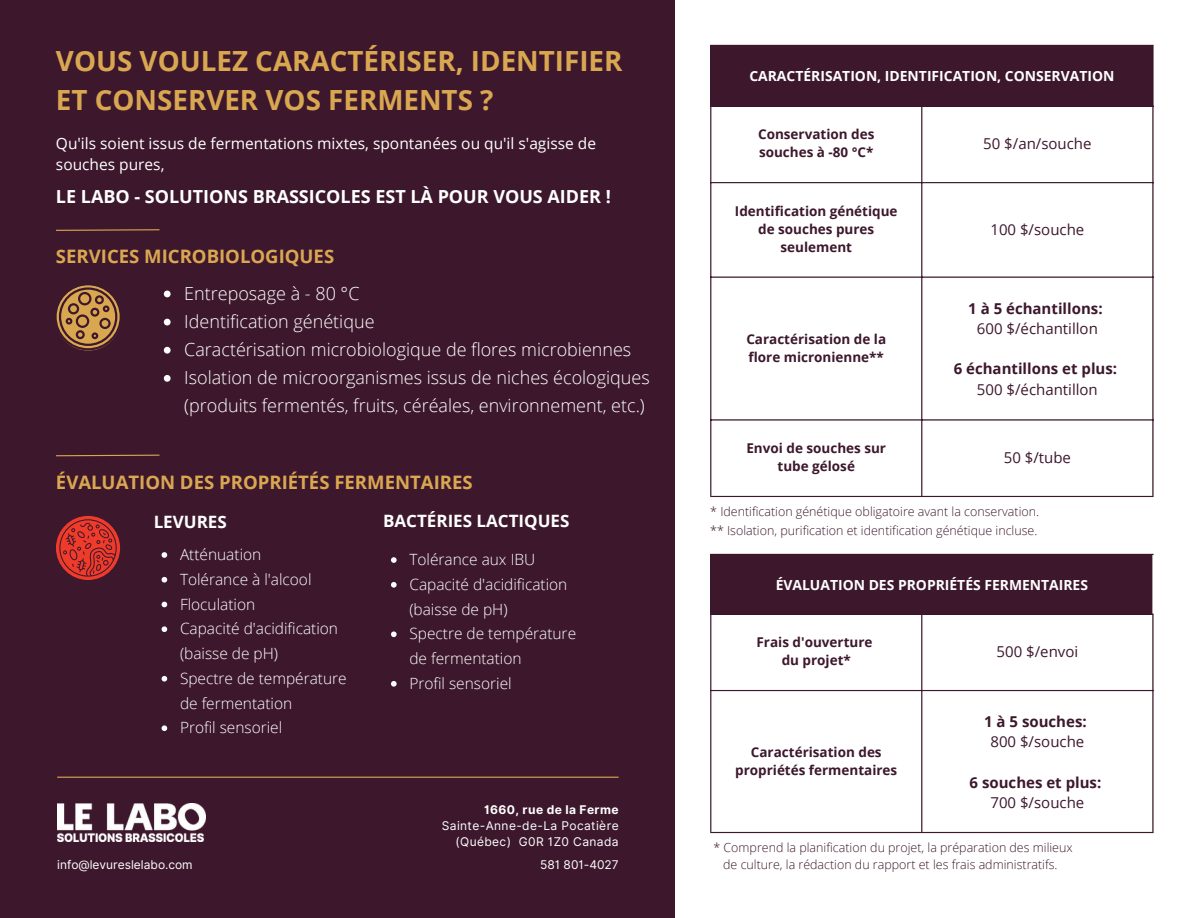
<style>
.page{position:relative;width:1188px;height:918px;background:#fff}
.page>*{position:absolute;margin:0;border:0;box-sizing:border-box;transform-origin:0 0}
.t1{font:700 27.75px/38.2px "Open Sans";color:#daa751}
.t2{font:700 18.6px "Open Sans";color:#daa751}
.t3{font:300 18px/28.2px "Open Sans";color:#fff}
.t4{font:700 18px "Open Sans";color:#fff}
.t5{font:700 16.95px "Open Sans";color:#fff}
.t6{font:300 15.45px/24.8px "Open Sans";color:#fff}
.t7{font:15.45px/21.3px "Open Sans";color:#fff}
.t8{font:15px "Open Sans";color:#3d182d}
.t9{font:700 15px "Open Sans";color:#3d182d}
.t10{font:700 13.95px "Open Sans";color:#fff}
.t11{font:700 13.5px/18px "Open Sans";color:#3d182d;text-align:center}
.t12{font:300 12.45px/16.6px "Open Sans";color:#3d182d;text-align:center}
.t13{font:12px/16px "Inter";letter-spacing:.03em;color:#fff;text-align:right}
.t14{font:12px "Inter";color:#fff}
.t15{font:700 12px "Inter";letter-spacing:.035em;color:#fff}
</style>
<div class="page">
<div style="left:0;top:0;width:675px;height:918px;background:#3d182d"></div>
<div style="left:711px;top:45px;width:442px;height:61px;background:#3d182d"></div>
<hr style="left:710px;top:46px;width:1px;height:450px;background:#3d182d">
<hr style="left:921px;top:107px;width:1px;height:389px;background:#3d182d">
<hr style="left:1152px;top:46px;width:2px;height:450px;background:#3d182d">
<hr style="left:710px;top:45px;width:444px;height:1px;background:#3d182d">
<hr style="left:710px;top:106px;width:444px;height:1px;background:#3d182d">
<hr style="left:710px;top:182px;width:444px;height:1px;background:#3d182d">
<hr style="left:710px;top:277px;width:444px;height:1px;background:#3d182d">
<hr style="left:710px;top:419px;width:444px;height:2px;background:#3d182d">
<hr style="left:710px;top:496px;width:444px;height:1px;background:#3d182d">
<div style="left:711px;top:554px;width:442px;height:60px;background:#3d182d"></div>
<hr style="left:710px;top:555px;width:1px;height:277px;background:#3d182d">
<hr style="left:921px;top:615px;width:1px;height:217px;background:#3d182d">
<hr style="left:1152px;top:615px;width:2px;height:217px;background:#3d182d">
<hr style="left:710px;top:554px;width:444px;height:1px;background:#3d182d">
<hr style="left:710px;top:613px;width:444px;height:2px;background:#3d182d">
<hr style="left:710px;top:690px;width:444px;height:1px;background:#3d182d">
<hr style="left:710px;top:832px;width:444px;height:1px;background:#3d182d">
<hr style="left:1152px;top:555px;width:2px;height:58px;background:#fff">
<hr style="left:57px;top:777px;width:562px;height:1px;background:#daa751">
<svg style="left:56px;top:516px;width:64px;height:64px"></svg>
<svg style="left:56px;top:285px;width:64px;height:65px"></svg>
<img style="left:57px;top:803px;width:149px;height:39px">
<svg style="left:56px;top:454px;width:104px;height:3px"></svg>
<svg style="left:56px;top:229px;width:104px;height:2px"></svg>
<svg style="left:162px;top:552px;width:5px;height:6px"></svg>
<svg style="left:162px;top:577px;width:5px;height:6px"></svg>
<svg style="left:162px;top:602px;width:5px;height:5px"></svg>
<svg style="left:162px;top:626px;width:5px;height:6px"></svg>
<svg style="left:162px;top:676px;width:5px;height:6px"></svg>
<svg style="left:162px;top:725px;width:5px;height:6px"></svg>
<svg style="left:391px;top:557px;width:6px;height:6px"></svg>
<svg style="left:391px;top:582px;width:6px;height:6px"></svg>
<svg style="left:391px;top:631px;width:6px;height:6px"></svg>
<svg style="left:391px;top:681px;width:6px;height:6px"></svg>
<svg style="left:164px;top:291px;width:7px;height:6px"></svg>
<svg style="left:164px;top:319px;width:7px;height:6px"></svg>
<svg style="left:164px;top:347px;width:7px;height:7px"></svg>
<svg style="left:164px;top:375px;width:7px;height:7px"></svg>
<h1 class="t1" style="left:56px;top:42px;width:568px">VOUS VOULEZ CARACTÉRISER, IDENTIFIER<br>ET CONSERVER VOS FERMENTS ?</h1>
<p class="t7" style="left:56px;top:132px;width:542px">Qu'ils soient issus de fermentations mixtes, spontanées ou qu'il s'agisse de souches pures,</p>
<p class="t4" style="left:56px;top:184px;width:557px">LE LABO - SOLUTIONS BRASSICOLES EST LÀ POUR VOUS AIDER !</p>
<p class="t2" style="left:56px;top:244px;width:280px">SERVICES MICROBIOLOGIQUES</p>
<p class="t3" style="left:184px;top:279px;width:467px">Entreposage à - 80 °C<br>Identification génétique<br>Caractérisation microbiologique de flores microbiennes Isolation de microorganismes issus de niches écologiques (produits fermentés, fruits, céréales, environnement, etc.)</p>
<p class="t2" style="left:56px;top:469px;width:418px">ÉVALUATION DES PROPRIÉTÉS FERMENTAIRES</p>
<p class="t5" style="left:154px;top:510px;width:75px">LEVURES</p>
<p class="t5" style="left:383px;top:509px;width:188px">BACTÉRIES LACTIQUES</p>
<p class="t6" style="left:180px;top:542px;width:168px">Atténuation<br>Tolérance à l'alcool<br>Floculation<br>Capacité d'acidification (baisse de pH)<br>Spectre de température de fermentation<br>Profil sensoriel</p>
<p class="t6" style="left:409px;top:547px;width:168px">Tolérance aux IBU<br>Capacité d'acidification (baisse de pH)<br>Spectre de température de fermentation<br>Profil sensoriel</p>
<p class="t15" style="left:484px;top:803px;width:136px">1660, rue de la Ferme</p>
<p class="t13" style="left:442px;top:818px;width:178px">Sainte-Anne-de-La Pocatière (Québec) G0R 1Z0 Canada</p>
<p class="t14" style="left:57px;top:857px;width:137px">info@levureslelabo.com</p>
<p class="t14" style="left:540px;top:857px;width:80px">581 801-4027</p>
<p class="t10" style="left:749px;top:66px;width:367px">CARACTÉRISATION, IDENTIFICATION, CONSERVATION</p>
<p class="t11" style="left:758px;top:125px;width:118px;text-align:left">Conservation des souches à -80 °C*</p>
<p class="t8" style="left:983px;top:133px;width:110px">50 $/an/souche</p>
<p class="t11" style="left:735px;top:202px;width:164px">Identification génétique de souches pures seulement</p>
<p class="t11" style="left:746px;top:330px;width:141px;text-align:left">Caractérisation de la flore micronienne**</p>
<p class="t8" style="left:990px;top:219px;width:95px">100 $/souche</p>
<p class="t9" style="left:968px;top:298px;width:136px">1 à 5 échantillons:</p>
<p class="t8" style="left:977px;top:318px;width:122px">600 $/échantillon</p>
<p class="t9" style="left:954px;top:358px;width:165px">6 échantillons et plus:</p>
<p class="t8" style="left:977px;top:379px;width:122px">500 $/échantillon</p>
<p class="t11" style="left:746px;top:439px;width:141px">Envoi de souches sur tube gélosé</p>
<p class="t8" style="left:1004px;top:447px;width:69px">50 $/tube</p>
<p class="t12" style="left:710px;top:503px;width:330px">* Identification génétique obligatoire avant la conservation.</p>
<p class="t12" style="left:710px;top:522px;width:329px">** Isolation, purification et identification génétique incluse.</p>
<p class="t10" style="left:776px;top:575px;width:314px">ÉVALUATION DES PROPRIÉTÉS FERMENTAIRES</p>
<p class="t11" style="left:757px;top:633px;width:117px">Frais d'ouverture du projet*</p>
<p class="t8" style="left:997px;top:641px;width:83px">500 $/envoi</p>
<p class="t11" style="left:735px;top:743px;width:164px">Caractérisation des propriétés fermentaires</p>
<p class="t9" style="left:984px;top:711px;width:104px">1 à 5 souches:</p>
<p class="t8" style="left:990px;top:731px;width:95px">800 $/souche</p>
<p class="t9" style="left:970px;top:772px;width:133px">6 souches et plus:</p>
<p class="t8" style="left:990px;top:792px;width:95px">700 $/souche</p>
<p class="t12" style="left:713px;top:839px;width:361px">* Comprend la planification du projet, la préparation des milieux de culture, la rédaction du rapport et les frais administratifs.</p>
</div>
